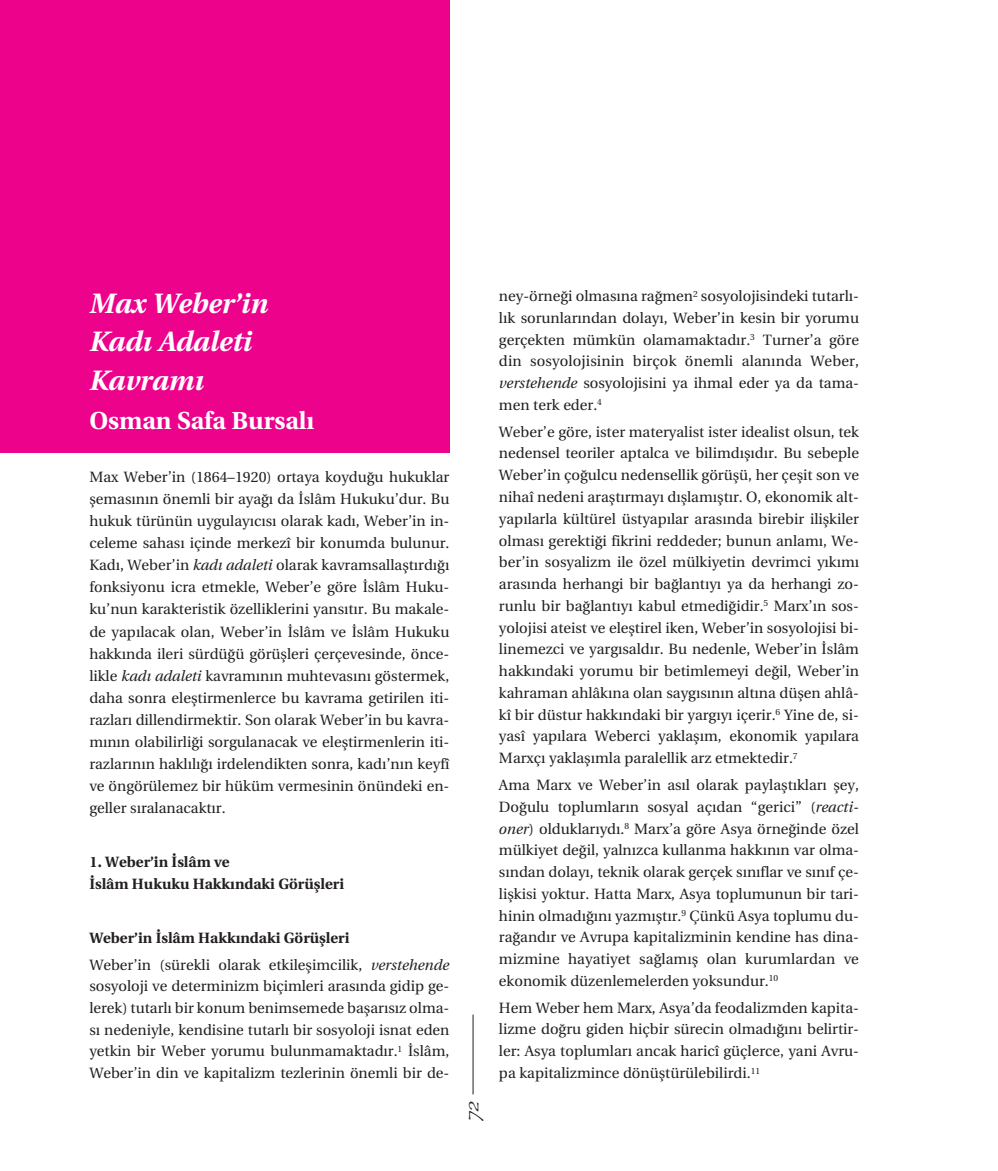
<style>
.page{position:relative;width:998px;height:1171px;background:#fff}
.page>*{position:absolute;margin:0;border:0;box-sizing:border-box;transform-origin:0 0}
.t1{font:italic 700 28px/38.5px "Utopia";color:#fff}
.t2{font:700 24.5px "Utopia";color:#fff}
.t3{font:italic 22.75px "Galahad Os F";color:#231f20}
.t4{font:14.88px/21.7px "Utopia";color:#231f20;text-align:justify}
.t5{font:700 14.88px/22.1px "Utopia";color:#231f20}
.s1{font-style:italic}
.s2{font-weight:700}
</style>
<div class="page">
<hr style="left:472px;top:1014px;width:1px;height:80px;background:#231f20">
<div style="left:0;top:0;width:449px;height:453px;background:#ed028c"></div>
<h1 class="t1" style="left:89px;top:284px;width:180px">Max Weber’in<br>Kad› Adaleti<br>Kavram›</h1>
<h2 class="t2" style="left:89px;top:406px;width:226px">Osman Safa Bursal›</h2>
<p class="t4" style="left:89px;top:466px;width:361px">Max Weber’in (1864–1920) ortaya koydu¤u hukuklar flemas›n›n önemli bir aya¤› da ‹slâm Hukuku’dur. Bu hukuk türünün uygulay›c›s› olarak kad›, Weber’in in&shy;celeme sahas› içinde merkezî bir konumda bulunur.<br>Kad›, Weber’in <span class="s1">kad› adaleti</span> olarak kavramsallaflt›rd›¤› fonksiyonu icra etmekle, Weber’e göre ‹slâm Huku&shy;ku’nun karakteristik özelliklerini yans›t›r. Bu makale&shy;de yap›lacak olan, Weber’in ‹slâm ve ‹slâm Hukuku hakk›nda ileri sürdü¤ü görüflleri çerçevesinde, önce&shy;likle <span class="s1">kad› adaleti</span> kavram›n›n muhtevas›n› göstermek, daha sonra elefltirmenlerce bu kavrama getirilen iti&shy;razlar› dillendirmektir. Son olarak Weber’in bu kavra&shy;m›n›n olabilirli¤i sorgulanacak ve elefltirmenlerin iti&shy;razlar›n›n hakl›l›¤› irdelendikten sonra, kad›’n›n keyfî ve öngörülemez bir hüküm vermesinin önündeki en&shy;geller s›ralanacakt›r.</p>
<p class="t5" style="left:89px;top:851px;width:256px">1. Weber’in ‹slâm ve<br>‹slâm Hukuku Hakk›ndaki Görüflleri</p>
<p class="t4" style="left:89px;top:925px;width:361px;line-height:26.6px"><span class="s2">Weber’in ‹slâm Hakk›ndaki Görüflleri<br></span>Weber’in (sürekli olarak etkileflimcilik, <span class="s1">verstehende</span></p>
<p class="t4" style="left:89px;top:976px;width:361px">sosyoloji ve determinizm biçimleri aras›nda gidip ge&shy;lerek) tutarl› bir konum benimsemede baflar›s›z olma&shy;s› nedeniyle, kendisine tutarl› bir sosyoloji isnat eden yetkin bir Weber yorumu bulunmamaktad›r.<sup>1</sup> ‹slâm, Weber’in din ve kapitalizm tezlerinin önemli bir de-</p>
<h3 class="t3" style="left:463px;top:1122px;width:26px;rotate:-90deg">72</h3>
<p class="t4" style="left:499px;top:285px;width:361px">ney-örne¤i olmas›na ra¤men<sup>2</sup> sosyolojisindeki tutarl›- l›k sorunlar›ndan dolay›, Weber’in kesin bir yorumu gerçekten mümkün olamamaktad›r.<sup>3</sup> Turner’a göre din sosyolojisinin birçok önemli alan›nda Weber, <span class="s1">verstehende</span> sosyolojisini ya ihmal eder ya da tama&shy;men terk eder.<sup>4</sup></p>
<p class="t4" style="left:499px;top:421px;width:361px">Weber’e göre, ister materyalist ister idealist olsun, tek nedensel teoriler aptalca ve bilimd›fl›d›r. Bu sebeple Weber’in ço¤ulcu nedensellik görüflü, her çeflit son ve nihaî nedeni araflt›rmay› d›fllam›flt›r. O, ekonomik alt&shy;yap›larla kültürel üstyap›lar aras›nda birebir iliflkiler olmas› gerekti¤i fikrini reddeder; bunun anlam›, We&shy;ber’in sosyalizm ile özel mülkiyetin devrimci y›k›m› aras›nda herhangi bir ba¤lant›y› ya da herhangi zo&shy;runlu bir ba¤lant›y› kabul etmedi¤idir.<sup>5</sup> Marx’›n sos&shy;yolojisi ateist ve elefltirel iken, Weber’in sosyolojisi bi&shy;linemezci ve yarg›sald›r. Bu nedenle, Weber’in ‹slâm hakk›ndaki yorumu bir betimlemeyi de¤il, Weber’in kahraman ahlâk›na olan sayg›s›n›n alt›na düflen ahlâ&shy;kî bir düstur hakk›ndaki bir yarg›y› içerir.<sup>6</sup> Yine de, si&shy;yasî yap›lara Weberci yaklafl›m, ekonomik yap›lara Marxç› yaklafl›mla paralellik arz etmektedir.<sup>7</sup></p>
<p class="t4" style="left:499px;top:774px;width:361px">Ama Marx ve Weber’in as›l olarak paylaflt›klar› fley, Do¤ulu toplumlar›n sosyal aç›dan “gerici” (<span class="s1">reacti&shy;oner</span>) olduklar›yd›.<sup>8</sup> Marx’a göre Asya örne¤inde özel mülkiyet de¤il, yaln›zca kullanma hakk›n›n var olma&shy;s›ndan dolay›, teknik olarak gerçek s›n›flar ve s›n›f çe&shy;liflkisi yoktur. Hatta Marx, Asya toplumunun bir tari&shy;hinin olmad›¤›n› yazm›flt›r.<sup>9</sup> Çünkü Asya toplumu du&shy;ra¤and›r ve Avrupa kapitalizminin kendine has dina&shy;mizmine hayatiyet sa¤lam›fl olan kurumlardan ve ekonomik düzenlemelerden yoksundur.<sup>10</sup></p>
<p class="t4" style="left:499px;top:997px;width:361px">Hem Weber hem Marx, Asya’da feodalizmden kapita&shy;lizme do¤ru giden hiçbir sürecin olmad›¤›n› belirtir&shy;ler: Asya toplumlar› ancak haricî güçlerce, yani Avru&shy;pa kapitalizmince dönüfltürülebilirdi.<sup>11</sup></p>
</div>
